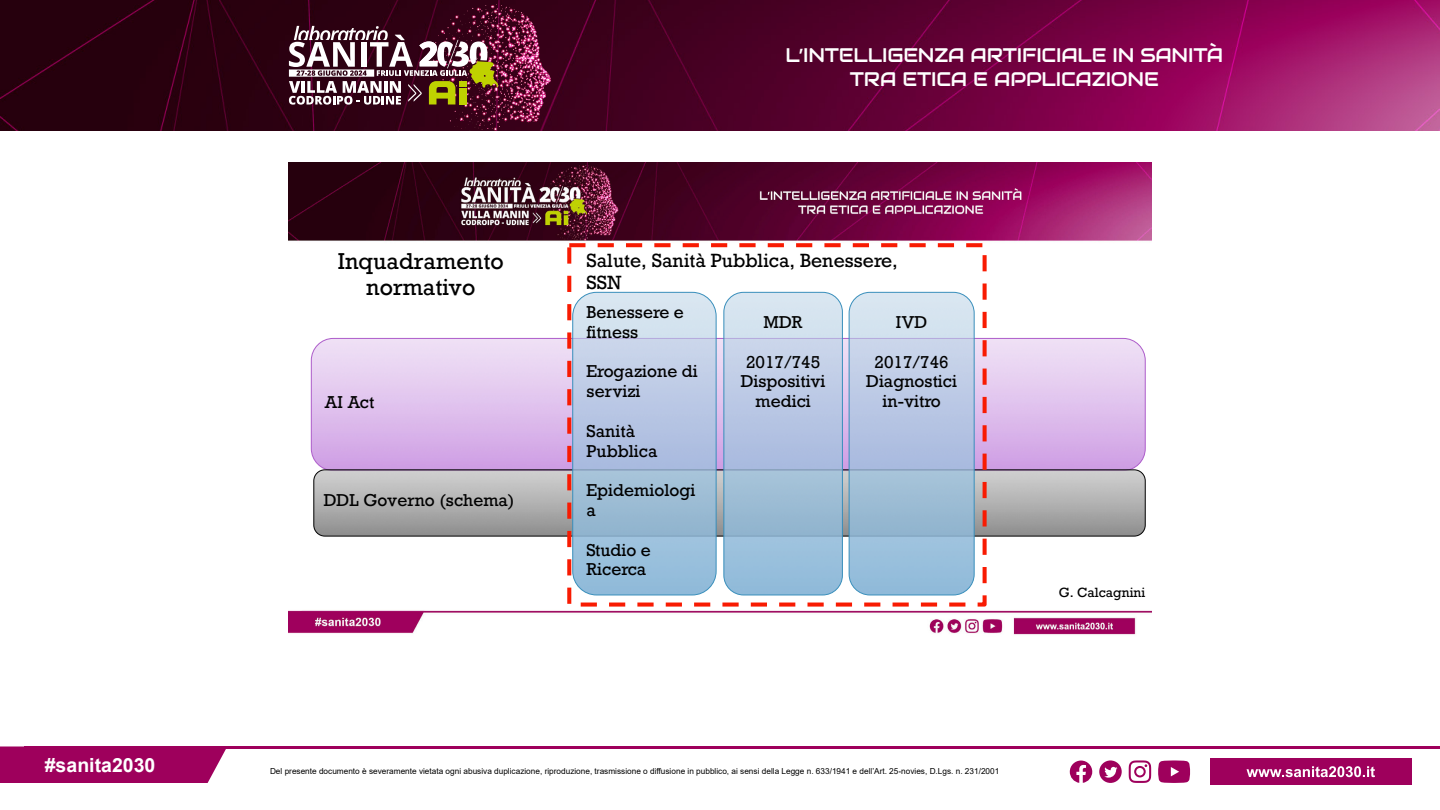
<style>
.page{position:relative;width:1440px;height:810px;background:#fff}
.page>*{position:absolute;margin:0;border:0;box-sizing:border-box;transform-origin:0 0}
.t1{font:21.6px/26.1px "Rockwell";color:#000;text-align:center}
.t2{font:19.65px/23.6px "Audiowide";letter-spacing:-.01em;color:#fff;text-align:center}
.t3{font:700 19.5px "Arial";color:#fff}
.t4{font:18px/21.6px "Rockwell";color:#000}
.t5{font:16.2px/19.8px "Rockwell";color:#000}
.t6{font:12.6px "Rockwell";color:#000}
.t7{font:8.25px "Arial";color:#000}
</style>
<div class="page">
<img style="left:0;top:0;width:1440px;height:130px">
<img style="left:368px;top:0;width:189px;height:130px">
<svg style="left:289px;top:26px;width:209px;height:79px"></svg>
<div style="left:0;top:746px;width:226px;height:37px;background:#9e005c"></div>
<div style="left:1210px;top:759px;width:201px;height:26px;background:#9e005c"></div>
<hr style="left:24px;top:746px;width:1416px;height:3px;background:#9e005c">
<svg style="left:1247px;top:766px;width:128px;height:11px"></svg>
<svg style="left:1129px;top:760px;width:22px;height:23px"></svg>
<svg style="left:1158px;top:760px;width:32px;height:23px"></svg>
<svg style="left:1070px;top:761px;width:22px;height:22px"></svg>
<svg style="left:1099px;top:760px;width:23px;height:23px"></svg>
<img style="left:288px;top:162px;width:864px;height:473px">
<img style="left:311px;top:338px;width:834px;height:133px">
<img style="left:314px;top:470px;width:831px;height:66px">
<div style="left:313px;top:469px;width:833px;height:67px;border:1px solid #000;border-radius:11px"></div>
<div style="left:567px;top:243px;width:420px;height:364px;border:4px dashed #f81b02"></div>
<img style="left:573px;top:292px;width:143px;height:303px">
<div style="left:572px;top:292px;width:144px;height:303px;border:1px solid #388ebb;border-radius:24px"></div>
<img style="left:724px;top:292px;width:118px;height:303px">
<div style="left:724px;top:292px;width:119px;height:303px;border:1px solid #388ebb;border-radius:20px"></div>
<img style="left:849px;top:292px;width:125px;height:303px">
<div style="left:849px;top:292px;width:126px;height:303px;border:1px solid #388ebb;border-radius:21px"></div>
<h3 class="t3" style="left:45px;top:751px;width:112px">#sanita2030</h3>
<h1 class="t1" style="left:338px;top:248px;width:168px">Inquadramento normativo</h1>
<h3 class="t5" style="left:325px;top:392px;width:51px">AI Act</h3>
<h3 class="t5" style="left:324px;top:491px;width:192px">DDL Governo (schema)</h3>
<h2 class="t2" style="left:785px;top:44px;width:439px">L’INTELLIGENZA ARTIFICIALE IN SANITÀ<br>TRA ETICA E APPLICAZIONE</h2>
<h3 class="t4" style="left:586px;top:250px;width:313px">Salute, Sanità Pubblica, Benessere,<br>SSN</h3>
<h3 class="t5" style="left:587px;top:303px;width:99px">Benessere e fitness</h3>
<h3 class="t5" style="left:587px;top:362px;width:113px">Erogazione di servizi</h3>
<h3 class="t5" style="left:587px;top:421px;width:72px">Sanità<br>Pubblica</h3>
<h3 class="t5" style="left:587px;top:481px;width:110px">Epidemiologi a</h3>
<h3 class="t5" style="left:587px;top:540px;width:66px">Studio e<br>Ricerca</h3>
<h3 class="t5" style="left:764px;top:312px;width:41px">MDR</h3>
<h3 class="t5" style="left:741px;top:352px;width:86px;text-align:center">2017/745<br>Dispositivi medici</h3>
<h3 class="t5" style="left:896px;top:312px;width:33px">IVD</h3>
<h3 class="t5" style="left:866px;top:352px;width:92px;text-align:center">2017/746<br>Diagnostici in-vitro</h3>
<h3 class="t6" style="left:1059px;top:584px;width:88px">G. Calcagnini</h3>
<p class="t7" style="left:270px;top:765px;width:731px">Del presente documento è severamente vietata ogni abusiva duplicazione, riproduzione, trasmissione o diffusione in pubblico, ai sensi della Legge n. 633/1941 e dell’Art. 25-novies, D.Lgs. n. 231/2001</p>
</div>
